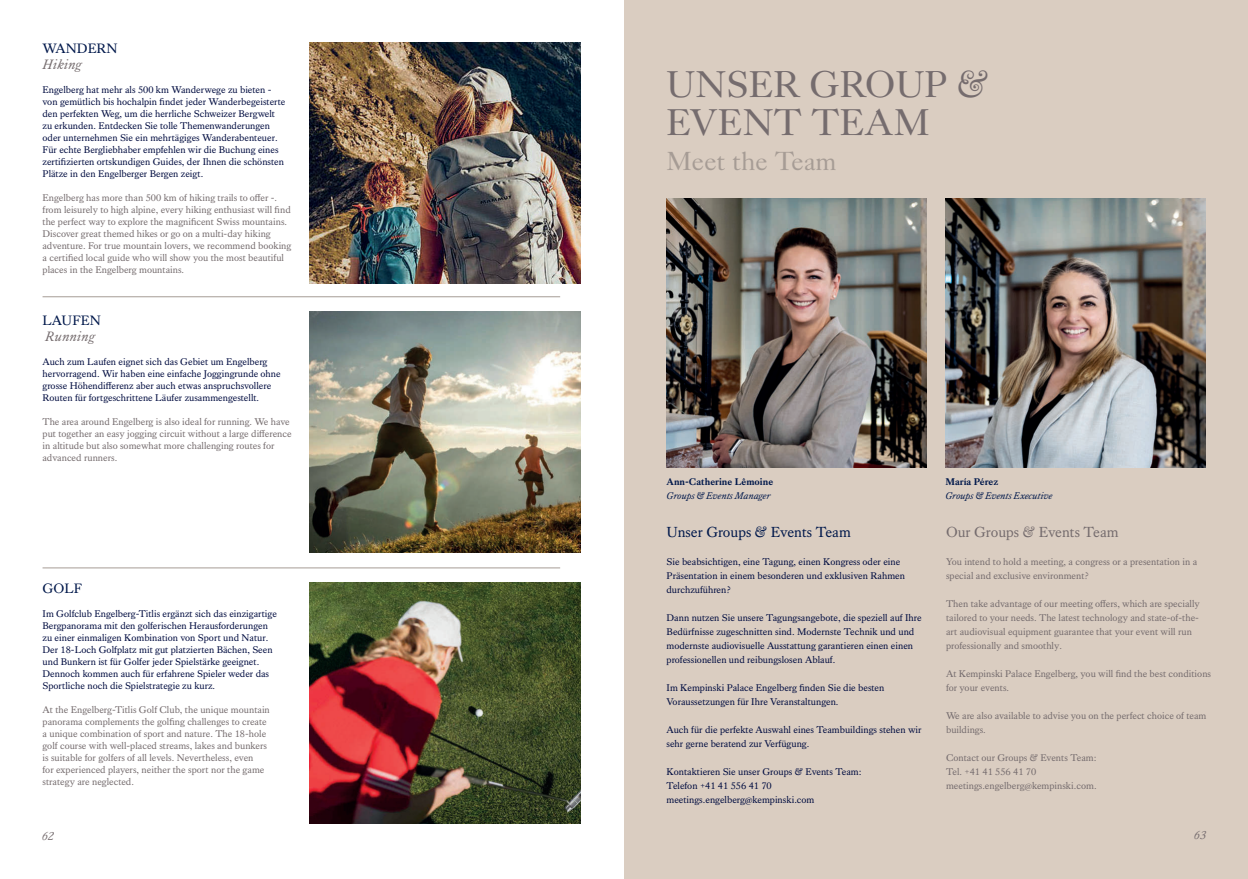
<style>
.page{position:relative;width:1248px;height:879px;background:#fff}
.page>*{position:absolute;margin:0;border:0;box-sizing:border-box;transform-origin:0 0}
.t1{font:37px/38px "Kings Caslon Display";letter-spacing:.01em;color:#756c6e}
.t2{font:26px "Kings Caslon Display";letter-spacing:.01em;color:#a69c95}
.t3{font:15px "Kings Caslon";color:#00184b}
.t4{font:15px "Kings Caslon";color:#756c6e}
.t5{font:14px "Kings Caslon";color:#00184b}
.t6{font:italic 14px "Kings Caslon";color:#756c6e}
.t7{font:italic 12px "Kings Caslon";color:#756c6e}
.t8{font:10px/12px "Kings Caslon";color:#000c40}
.t9{font:10px/12px "Kings Caslon";color:#756c6e}
.t10{font:italic 10px "Kings Caslon";color:#00184b}
.t11{font:700 10px "Kings Caslon";color:#00184b}
</style>
<div class="page">
<div style="left:624px;top:0;width:623px;height:879px;background:#dacdc1"></div>
<hr style="left:43px;top:296px;width:517px;height:1px;background:#a69c95">
<hr style="left:43px;top:567px;width:517px;height:1px;background:#a69c95">
<img style="left:310px;top:43px;width:270px;height:240px">
<img style="left:945px;top:198px;width:260px;height:270px">
<img style="left:666px;top:198px;width:260px;height:270px">
<img style="left:310px;top:312px;width:270px;height:241px">
<img style="left:310px;top:583px;width:270px;height:241px">
<h3 class="t5" style="left:43px;top:41px;width:77px">WANDERN</h3>
<h3 class="t6" style="left:43px;top:59px;width:41px">Hiking</h3>
<p class="t8" style="left:43px;top:83px;width:244px">Engelberg hat mehr als 500 km Wanderwege zu bieten - von gemütlich bis hochalpin findet jeder Wanderbegeisterte den perfekten Weg, um die herrliche Schweizer Bergwelt zu erkunden. Entdecken Sie tolle Themenwanderungen oder unternehmen Sie ein mehrtägiges Wanderabenteuer.<br>Für echte Bergliebhaber empfehlen wir die Buchung eines zertifizierten ortskundigen Guides, der Ihnen die schönsten Plätze in den Engelberger Bergen zeigt.</p>
<p class="t9" style="left:43px;top:191px;width:250px">Engelberg has more than 500 km of hiking trails to offer -. from leisurely to high alpine, every hiking enthusiast will find the perfect way to explore the magnificent Swiss mountains.<br>Discover great themed hikes or go on a multi-day hiking adventure. For true mountain lovers, we recommend booking a certified local guide who will show you the most beautiful places in the Engelberg mountains.</p>
<h3 class="t5" style="left:43px;top:313px;width:60px">LAUFEN</h3>
<h3 class="t6" style="left:45px;top:331px;width:51px">Running</h3>
<p class="t8" style="left:43px;top:355px;width:240px">Auch zum Laufen eignet sich das Gebiet um Engelberg hervorragend. Wir haben eine einfache Joggingrunde ohne grosse Höhendifferenz aber auch etwas anspruchsvollere Routen für fortgeschrittene Läufer zusammengestellt.</p>
<p class="t9" style="left:43px;top:415px;width:250px">The area around Engelberg is also ideal for running. We have put together an easy jogging circuit without a large difference in altitude but also somewhat more challenging routes for advanced runners.</p>
<h3 class="t5" style="left:43px;top:581px;width:41px">GOLF</h3>
<p class="t8" style="left:43px;top:607px;width:236px">Im Golfclub Engelberg-Titlis ergänzt sich das einzigartige Bergpanorama mit den golferischen Herausforderungen zu einer einmaligen Kombination von Sport und Natur.<br>Der 18-Loch Golfplatz mit gut platzierten Bächen, Seen und Bunkern ist für Golfer jeder Spielstärke geeignet.<br>Dennoch kommen auch für erfahrene Spieler weder das Sportliche noch die Spielstrategie zu kurz.</p>
<p class="t9" style="left:43px;top:703px;width:229px">At the Engelberg-Titlis Golf Club, the unique mountain panorama complements the golfing challenges to create a unique combination of sport and nature. The 18-hole golf course with well-placed streams, lakes and bunkers is suitable for golfers of all levels. Nevertheless, even<br>for experienced players, neither the sport nor the game strategy are neglected.</p>
<h1 class="t1" style="left:666px;top:66px;width:324px">UNSER GROUP &amp;<br>EVENT TEAM</h1>
<h2 class="t2" style="left:666px;top:148px;width:171px">Meet the Team</h2>
<p class="t11" style="left:666px;top:478px;width:108px">Ann-Catherine Lêmoine</p>
<p class="t10" style="left:666px;top:490px;width:105px">Groups &amp; Events Manager</p>
<h3 class="t3" style="left:666px;top:524px;width:186px">Unser Groups &amp; Events Team</h3>
<p class="t8" style="left:666px;top:555px;width:240px;line-height:14px">Sie beabsichtigen, eine Tagung, einen Kongress oder eine<br>Präsentation in einem besonderen und exklusiven Rahmen durchzuführen?</p>
<p class="t8" style="left:666px;top:611px;width:257px;line-height:14px">Dann nutzen Sie unsere Tagungsangebote, die speziell auf Ihre Bedürfnisse zugeschnitten sind. Modernste Technik und und modernste audiovisuelle Ausstattung garantieren einen einen professionellen und reibungslosen Ablauf.</p>
<p class="t8" style="left:666px;top:680px;width:219px;line-height:14px">Im Kempinski Palace Engelberg finden Sie die besten<br>Voraussetzungen für Ihre Veranstaltungen.</p>
<p class="t8" style="left:666px;top:723px;width:256px;line-height:14px">Auch für die perfekte Auswahl eines Teambuildings stehen wir sehr gerne beratend zur Verfügung.</p>
<p class="t8" style="left:666px;top:765px;width:196px;line-height:14px">Kontaktieren Sie unser Groups &amp; Events Team:<br>Telefon +41 41 556 41 70 meetings.engelberg@kempinski.com</p>
<p class="t11" style="left:945px;top:478px;width:54px">María Pérez</p>
<p class="t10" style="left:945px;top:490px;width:108px">Groups &amp; Events Executive</p>
<h3 class="t4" style="left:945px;top:524px;width:174px">Our Groups &amp; Events Team</h3>
<p class="t9" style="left:945px;top:555px;width:253px;line-height:14px">You intend to hold a meeting, a congress or a presentation in a special and exclusive environment?</p>
<p class="t9" style="left:945px;top:596px;width:255px;line-height:14px">Then take advantage of our meeting offers, which are specially tailored to your needs. The latest technology and state-of-the&shy;art audiovisual equipment guarantee that your event will run professionally and smoothly.</p>
<p class="t9" style="left:945px;top:666px;width:266px;line-height:14px">At Kempinski Palace Engelberg, you will find the best conditions for your events.</p>
<p class="t9" style="left:945px;top:709px;width:262px;line-height:14px">We are also available to advise you on the perfect choice of team buildings.</p>
<p class="t9" style="left:945px;top:751px;width:152px;line-height:14px">Contact our Groups &amp; Events Team:<br>Tel. +41 41 556 41 70 meetings.engelberg@kempinski.com.</p>
<p class="t7" style="left:42px;top:831px;width:14px">62</p>
<p class="t7" style="left:1193px;top:830px;width:14px">63</p>
</div>
